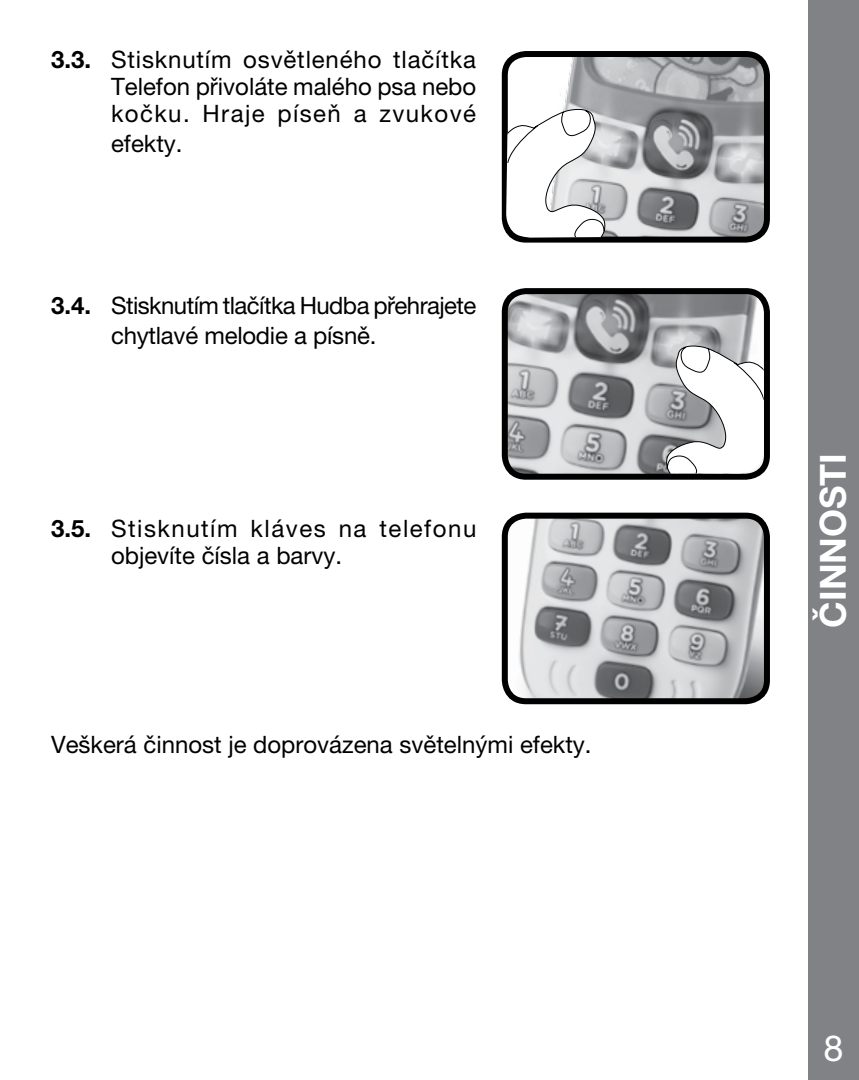
<style>
.page{position:relative;width:859px;height:1080px;background:#fff}
.page>*{position:absolute;margin:0;border:0;box-sizing:border-box;transform-origin:0 0}
.t1{font:700 36px "Helvetica Neue LT Pro";color:#fff}
.t2{font:36px "Helvetica Neue LT Pro";color:#fff}
.t3{font:24px/27px "Helvetica Neue LT Pro";color:#000;text-align:justify}
.t4{font:24px/30px "Helvetica Neue LT Pro";letter-spacing:-.025em;color:#000}
.t5{font:24px/27px "Helvetica Neue LT Pro";letter-spacing:.065em;color:#000}
.s1{font-weight:700}
</style>
<div class="page">
<div style="left:808px;top:0;width:51px;height:1080px;background:#808285"></div>
<img style="left:509px;top:295px;width:254px;height:178px">
<div style="left:502px;top:288px;width:268px;height:192px;border:6px solid #000;border-radius:21px"></div>
<svg style="left:664px;top:343px;width:100px;height:131px"></svg>
<img style="left:509px;top:58px;width:254px;height:178px">
<div style="left:502px;top:51px;width:268px;height:192px;border:6px solid #000;border-radius:21px"></div>
<svg style="left:506px;top:107px;width:101px;height:131px"></svg>
<img style="left:505px;top:516px;width:258px;height:185px">
<div style="left:502px;top:513px;width:268px;height:191px;border:6px solid #000;border-radius:21px"></div>
<p class="t3" style="left:111px;top:46px;width:367px;text-indent:-60px"><span class="s1">3.3.</span> Stisknutím osvětleného tlačítka Telefon přivoláte malého psa nebo kočku. Hraje píseň a zvukové</p>
<p class="t3" style="left:111px;top:130px;width:73px">efekty.</p>
<p class="t4" style="left:111px;top:290px;width:367px;text-indent:-60px"><span class="s1">3.4.</span> Stisknutím tlačítka Hudba přehrajete chytlavé melodie a písně.</p>
<p class="t5" style="left:111px;top:515px;width:367px;text-indent:-60px"><span class="s1">3.5.</span> Stisknutím kláves na telefonu objevíte čísla a barvy.</p>
<p class="t3" style="left:51px;top:731px;width:542px">Veškerá činnost je doprovázena světelnými efekty.</p>
<h1 class="t1" style="left:811px;top:628px;width:176px;rotate:-90deg">ČINNOSTI</h1>
<h1 class="t2" style="left:823px;top:1027px;width:22px">8</h1>
</div>
